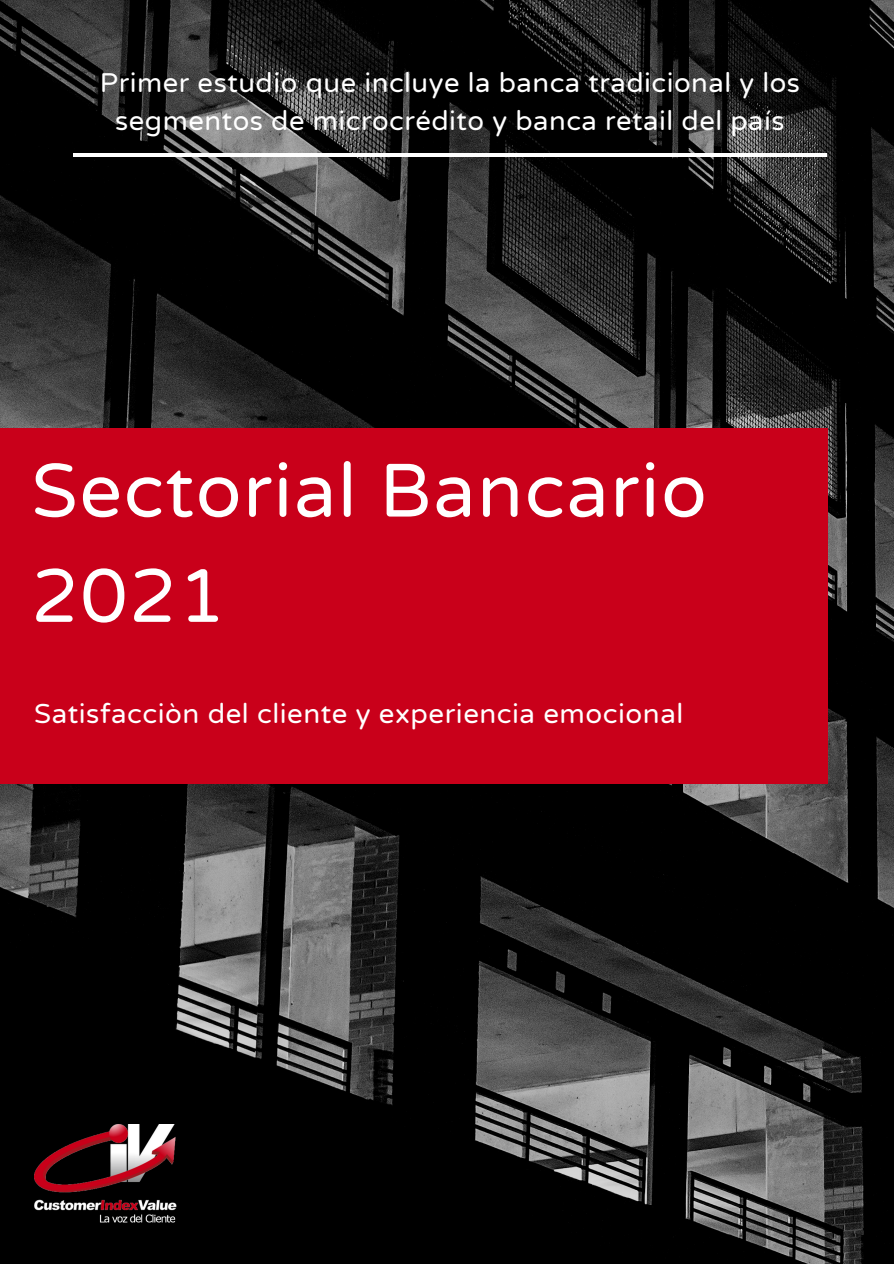
<style>
.page{position:relative;width:894px;height:1264px;background:#fff}
.page>*{position:absolute;margin:0;border:0;box-sizing:border-box;transform-origin:0 0}
.t1{font:75.45px "Varela Round";letter-spacing:.02em;color:#fff}
.t2{font:27.6px "Varela Round";letter-spacing:.02em;color:#fff}
.t3{font:27.3px/38.2px "Varela Round";letter-spacing:.02em;color:#fff;text-align:center}
</style>
<div class="page">
<img style="left:0;top:0;width:893px;height:1263px">
<hr style="left:73px;top:153px;width:753px;height:4px;background:#fff">
<div style="left:0;top:427px;width:826px;height:356px;background:#c9001a"></div>
<img style="left:34px;top:1124px;width:146px;height:106px">
<p class="t3" style="left:100px;top:64px;width:701px">Primer estudio que incluye la banca tradicional y los segmentos de microcrédito y banca retail del país</p>
<p class="t1" style="left:31px;top:447px;width:677px">Sectorial Bancario</p>
<p class="t1" style="left:31px;top:552px;width:196px">2021</p>
<p class="t2" style="left:34px;top:698px;width:650px">Satisfacciòn del cliente y experiencia emocional</p>
</div>
